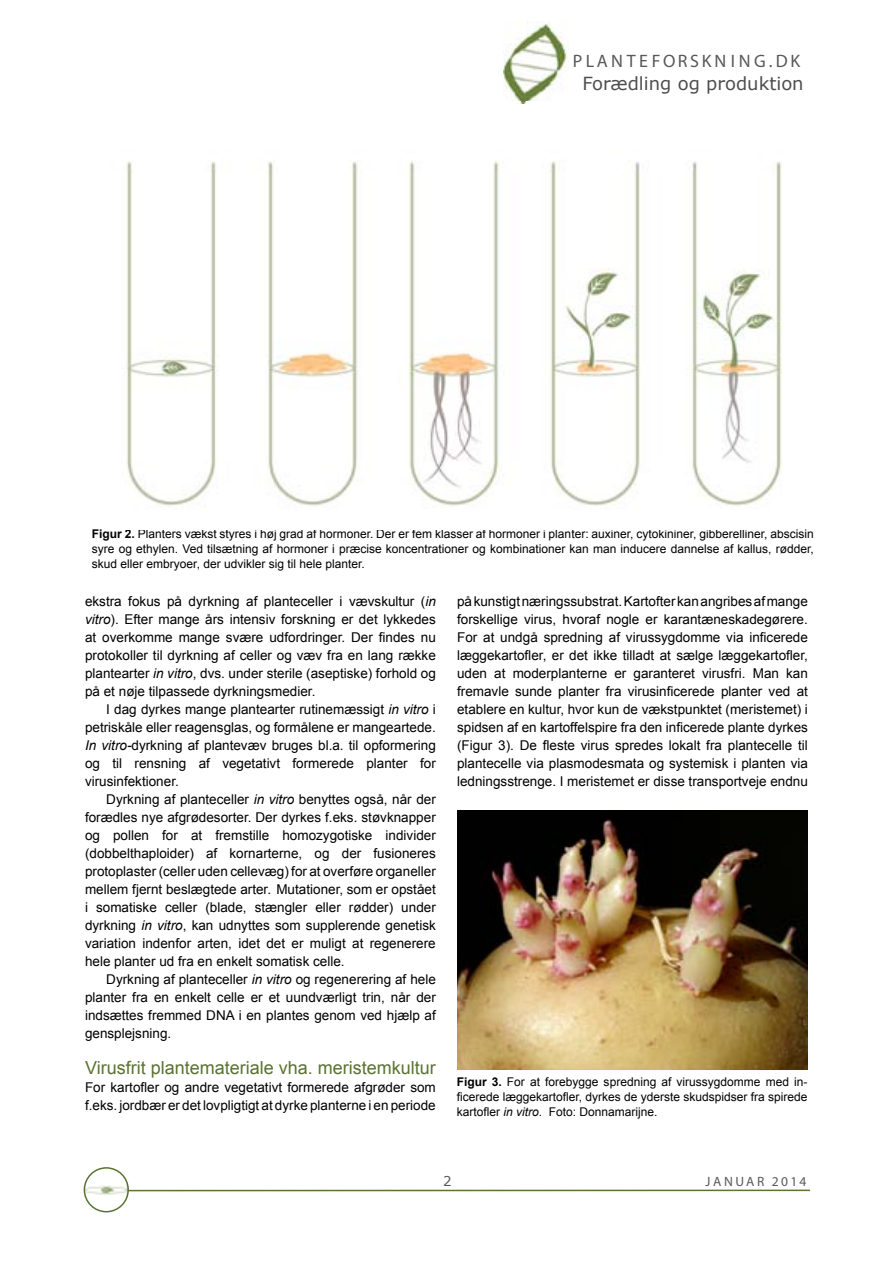
<style>
.page{position:relative;width:893px;height:1263px;background:#fff}
.page>*{position:absolute;margin:0;border:0;box-sizing:border-box;transform-origin:0 0}
.t1{font:18px "Arial";color:#5a7331}
.t2{font:18px "Verdana";color:#4d4d4f}
.t3{font:18px "Myriad Pro";letter-spacing:.17em;color:#58595b}
.t4{font:13.5px/18px "Arial";color:#000;text-align:justify}
.t5{font:13.5px "Myriad Pro";letter-spacing:.17em;color:#58595b}
.t6{font:13.5px "Verdana";color:#58595b}
.t7{font:12px/15px "Arial";color:#000;text-align:justify}
.s1{font-weight:700}
.s2{font-style:italic}
</style>
<div class="page">
<img style="left:504px;top:21px;width:65px;height:83px">
<img style="left:84px;top:1168px;width:44px;height:44px;border-radius:22px">
<div style="left:84px;top:1167px;width:45px;height:45px;border:2px solid #5a7331;border-radius:50%"></div>
<hr style="left:128px;top:1189px;width:682px;height:2px;background:#5a7331">
<img style="left:458px;top:810px;width:349px;height:259px">
<img style="left:126px;top:160px;width:656px;height:346px">
<h1 class="t3" style="left:573px;top:50px;width:229px">PLANTEFORSKNING.DK</h1>
<h1 class="t2" style="left:582px;top:71px;width:223px">Forædling og produktion</h1>
<p class="t7" style="left:92px;top:526px;width:723px"><span class="s1">Figur 2.</span> Planters vækst styres i høj grad af hormoner. Der er fem klasser af hormoner i planter: auxiner, cytokininer, gibberelliner, abscisin syre og ethylen. Ved tilsætning af hormoner i præcise koncentrationer og kombinationer kan man inducere dannelse af kallus, rødder, skud eller embryoer, der udvikler sig til hele planter.</p>
<p class="t4" style="left:85px;top:593px;width:352px">ekstra fokus på dyrkning af planteceller i vævskultur (<span class="s2">in vitro</span>). Efter mange års intensiv forskning er det lykkedes at overkomme mange svære udfordringer. Der findes nu protokoller til dyrkning af celler og væv fra en lang række plantearter <span class="s2">in vitro</span>, dvs. under sterile (aseptiske) forhold og på et nøje tilpassede dyrkningsmedier.</p>
<p class="t4" style="left:85px;top:701px;width:352px;text-indent:21px">I dag dyrkes mange plantearter rutinemæssigt <span class="s2">in vitro</span> i petriskåle eller reagensglas, og formålene er mangeartede.<br><span class="s2">In vitro-</span>dyrkning af plantevæv bruges bl.a. til opformering og til rensning af vegetativt formerede planter for virusinfektioner.</p>
<p class="t4" style="left:85px;top:791px;width:352px;text-indent:21px">Dyrkning af planteceller <span class="s2">in vitro</span> benyttes også, når der forædles nye afgrødesorter. Der dyrkes f.eks. støvknapper og pollen for at fremstille homozygotiske individer (dobbelthaploider) af kornarterne, og der fusioneres protoplaster (celler uden cellevæg) for at overføre organeller mellem fjernt beslægtede arter. Mutationer, som er opstået i somatiske celler (blade, stængler eller rødder) under dyrkning <span class="s2">in vitro</span>, kan udnyttes som supplerende genetisk variation indenfor arten, idet det er muligt at regenerere hele planter ud fra en enkelt somatisk celle.</p>
<p class="t4" style="left:85px;top:970px;width:352px;text-indent:21px">Dyrkning af planteceller <span class="s2">in vitro</span> og regenerering af hele planter fra en enkelt celle er et uundværligt trin, når der indsættes fremmed DNA i en plantes genom ved hjælp af gensplejsning.</p>
<h1 class="t1" style="left:85px;top:1056px;width:352px">Virusfrit plantemateriale vha. meristemkultur</h1>
<p class="t4" style="left:85px;top:1079px;width:352px">For kartofler og andre vegetativt formerede afgrøder som f.eks. jordbær er det lovpligtigt at dyrke planterne i en periode</p>
<p class="t4" style="left:457px;top:593px;width:352px">på kunstigt næringssubstrat. Kartofter kan angribes af mange forskellige virus, hvoraf nogle er karantæneskadegørere.<br>For at undgå spredning af virussygdomme via inficerede læggekartofler, er det ikke tilladt at sælge læggekartofler, uden at moderplanterne er garanteret virusfri. Man kan fremavle sunde planter fra virusinficerede planter ved at etablere en kultur, hvor kun de vækstpunktet (meristemet) i spidsen af en kartoffelspire fra den inficerede plante dyrkes (Figur 3). De fleste virus spredes lokalt fra plantecelle til plantecelle via plasmodesmata og systemisk i planten via ledningsstrenge. I meristemet er disse transportveje endnu</p>
<p class="t7" style="left:457px;top:1074px;width:352px"><span class="s1">Figur 3.</span> For at forebygge spredning af virussygdomme med in&shy;ficerede læggekartofler, dyrkes de yderste skudspidser fra spirede kartofler <span class="s2">in vitro</span>. Foto: Donnamarijne.</p>
<p class="t6" style="left:443px;top:1172px;width:10px">2</p>
<p class="t5" style="left:706px;top:1173px;width:102px">JANUAR 2014</p>
</div>
